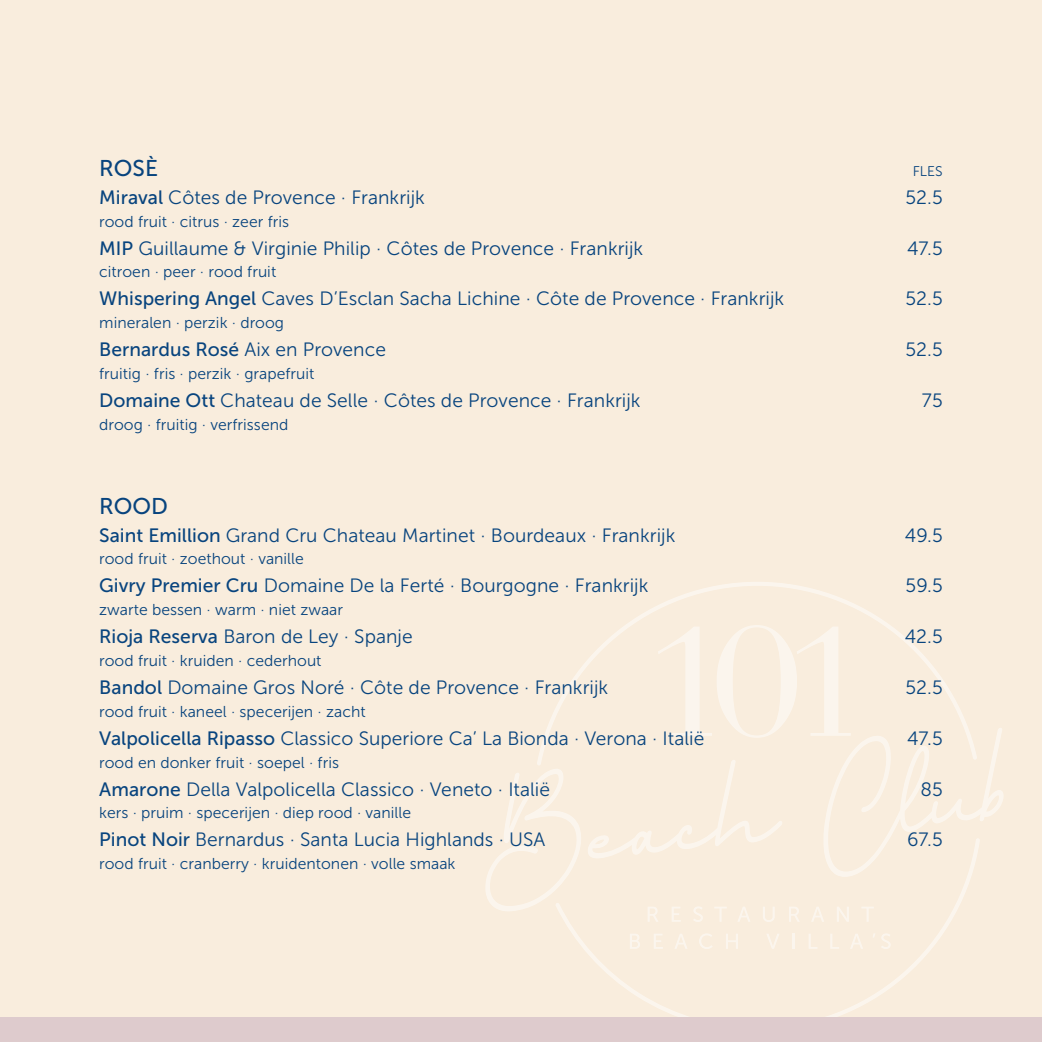
<style>
.page{position:relative;width:1042px;height:1042px;background:#f9eddd}
.page>*{position:absolute;margin:0;border:0;box-sizing:border-box;transform-origin:0 0}
.t1{font:22.75px "Museo Sans 500";color:#08447e}
.t2{font:19.25px "Museo Sans 300";color:#08447e}
.t3{font:19.25px "Museo Sans 500";color:#08447e}
.t4{font:15.75px "Museo Sans 300";color:#08447e}
.t5{font:14px "Museo Sans 300";color:#08447e}
.s1{font-family:"Museo Sans 500"}
.s2{font-family:"Museo Sans 300"}
</style>
<div class="page">
<svg style="left:626px;top:582px;width:263px;height:43px"></svg>
<svg style="left:565px;top:922px;width:385px;height:95px"></svg>
<svg style="left:486px;top:625px;width:517px;height:297px"></svg>
<svg style="left:630px;top:933px;width:10px;height:16px"></svg>
<svg style="left:654px;top:933px;width:9px;height:16px"></svg>
<svg style="left:674px;top:933px;width:13px;height:16px"></svg>
<svg style="left:699px;top:933px;width:14px;height:16px"></svg>
<svg style="left:726px;top:933px;width:12px;height:16px"></svg>
<svg style="left:766px;top:933px;width:13px;height:16px"></svg>
<svg style="left:792px;top:933px;width:2px;height:16px"></svg>
<svg style="left:808px;top:933px;width:9px;height:16px"></svg>
<svg style="left:830px;top:933px;width:9px;height:16px"></svg>
<svg style="left:850px;top:933px;width:13px;height:16px"></svg>
<svg style="left:872px;top:933px;width:3px;height:4px"></svg>
<svg style="left:881px;top:933px;width:10px;height:16px"></svg>
<div style="left:0;top:1017px;width:1042px;height:25px;background:#decbcd"></div>
<p class="t1" style="left:99px;top:156px;width:60px">ROSÈ</p>
<p class="t5" style="left:912px;top:163px;width:32px">FLES</p>
<p class="t2" style="left:99px;top:187px;width:327px"><span class="s1">Miraval</span> Côtes de Provence · Frankrijk</p>
<p class="t2" style="left:905px;top:187px;width:39px">52.5</p>
<p class="t4" style="left:99px;top:213px;width:191px">rood fruit · citrus · zeer fris</p>
<p class="t2" style="left:99px;top:238px;width:545px"><span class="s1">MIP</span> Guillaume &amp; Virginie Philip · Côtes de Provence · Frankrijk</p>
<p class="t2" style="left:907px;top:238px;width:37px">47.5</p>
<p class="t4" style="left:99px;top:263px;width:178px">citroen · peer · rood fruit</p>
<p class="t2" style="left:99px;top:288px;width:686px"><span class="s1">Whispering Angel</span> Caves D’Esclan Sacha Lichine · Côte de Provence · Frankrijk</p>
<p class="t2" style="left:905px;top:288px;width:39px">52.5</p>
<p class="t4" style="left:99px;top:314px;width:186px">mineralen · perzik · droog</p>
<p class="t3" style="left:99px;top:339px;width:288px">Bernardus Rosé <span class="s2">Aix en Provence</span></p>
<p class="t2" style="left:905px;top:339px;width:39px">52.5</p>
<p class="t4" style="left:99px;top:365px;width:217px">fruitig · fris · perzik · grapefruit</p>
<p class="t2" style="left:99px;top:390px;width:543px"><span class="s1">Domaine Ott</span> Chateau de Selle · Côtes de Provence · Frankrijk</p>
<p class="t2" style="left:922px;top:390px;width:22px">75</p>
<p class="t4" style="left:99px;top:416px;width:191px">droog · fruitig · verfrissend</p>
<p class="t1" style="left:99px;top:493px;width:70px">ROOD</p>
<p class="t2" style="left:99px;top:525px;width:577px"><span class="s1">Saint Emillion</span> Grand Cru Chateau Martinet · Bourdeaux · Frankrijk</p>
<p class="t2" style="left:905px;top:525px;width:39px">49.5</p>
<p class="t4" style="left:99px;top:550px;width:206px">rood fruit · zoethout · vanille</p>
<p class="t2" style="left:99px;top:575px;width:551px"><span class="s1">Givry Premier Cru</span> Domaine De la Ferté · Bourgogne · Frankrijk</p>
<p class="t2" style="left:905px;top:575px;width:39px">59.5</p>
<p class="t4" style="left:99px;top:601px;width:245px">zwarte bessen · warm · niet zwaar</p>
<p class="t2" style="left:99px;top:626px;width:315px"><span class="s1">Rioja Reserva</span> Baron de Ley · Spanje</p>
<p class="t2" style="left:905px;top:626px;width:39px">42.5</p>
<p class="t4" style="left:99px;top:652px;width:224px">rood fruit · kruiden · cederhout</p>
<p class="t2" style="left:99px;top:677px;width:510px"><span class="s1">Bandol</span> Domaine Gros Noré · Côte de Provence · Frankrijk</p>
<p class="t2" style="left:905px;top:677px;width:39px">52.5</p>
<p class="t4" style="left:99px;top:703px;width:268px">rood fruit · kaneel · specerijen · zacht</p>
<p class="t2" style="left:99px;top:728px;width:606px"><span class="s1">Valpolicella Ripasso</span> Classico Superiore Ca’ La Bionda · Verona · Italië</p>
<p class="t2" style="left:907px;top:728px;width:37px">47.5</p>
<p class="t4" style="left:99px;top:753px;width:241px">rood en donker fruit · soepel · fris</p>
<p class="t2" style="left:99px;top:778px;width:452px"><span class="s1">Amarone</span> Della Valpolicella Classico · Veneto · Italië</p>
<p class="t2" style="left:920px;top:778px;width:24px">85</p>
<p class="t4" style="left:99px;top:804px;width:313px">kers · pruim · specerijen · diep rood · vanille</p>
<p class="t2" style="left:99px;top:829px;width:448px"><span class="s1">Pinot Noir</span> Bernardus · Santa Lucia Highlands · USA</p>
<p class="t2" style="left:907px;top:829px;width:37px">67.5</p>
<p class="t4" style="left:99px;top:855px;width:358px">rood fruit · cranberry · kruidentonen · volle smaak</p>
</div>
